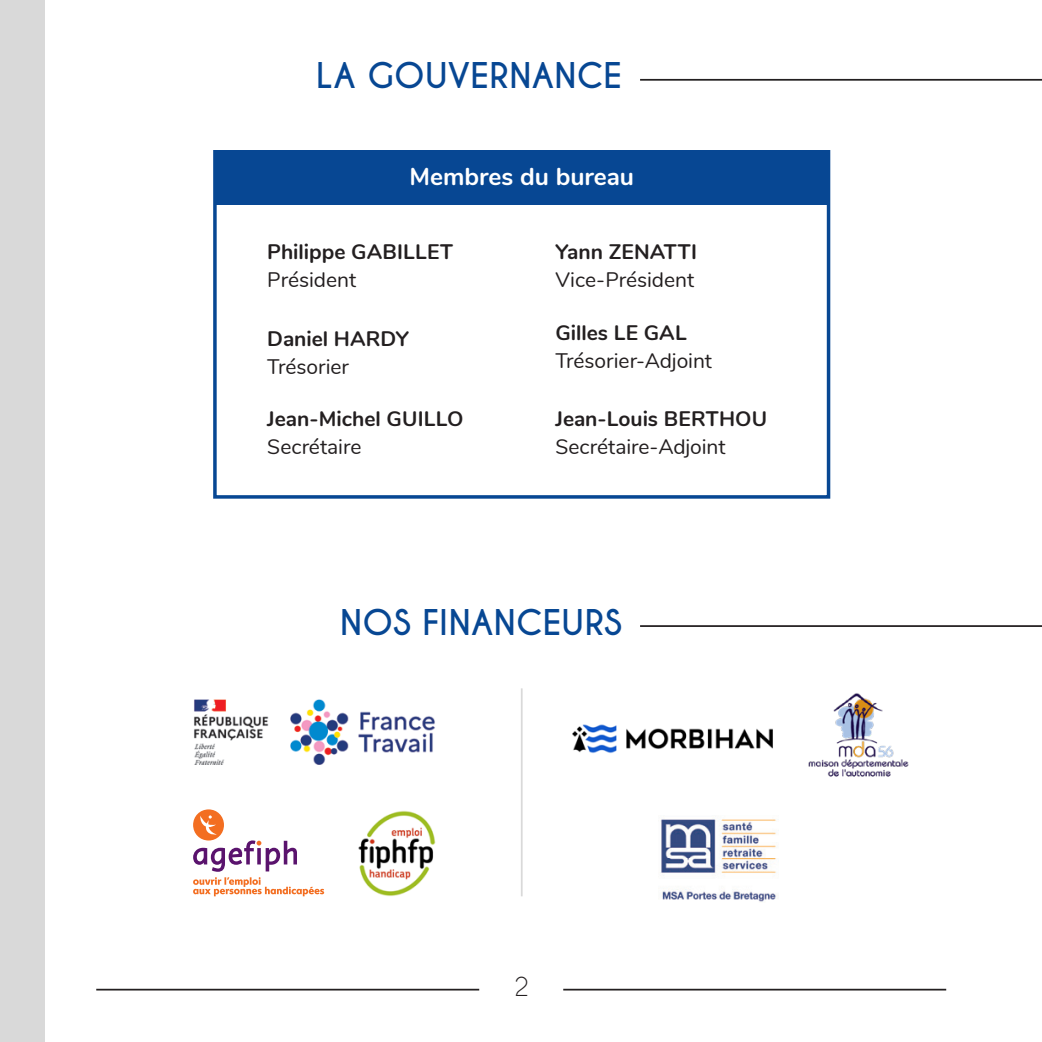
<style>
.page{position:relative;width:1042px;height:1042px;background:#fff}
.page>*{position:absolute;margin:0;border:0;box-sizing:border-box;transform-origin:0 0}
.Style_de_paragraphe_1{font:700 33.25px "Caviar Dreams";letter-spacing:.01em;color:#074793}
.Style_de_paragraphe_1-2{font:700 24.5px "Nunito";color:#fff}
.t1{font:24.5px "Caviar Dreams";color:#231f20}
.Style_de_paragraphe_1-3{font:700 21px "Nunito";color:#231f20}
.Style_de_paragraphe_1-4{font:21px "Nunito";letter-spacing:-.005em;color:#231f20}
</style>
<div class="page">
<hr style="left:96px;top:989px;width:383px;height:1px;background:#231f20">
<hr style="left:563px;top:989px;width:383px;height:1px;background:#231f20">
<hr style="left:640px;top:79px;width:402px;height:2px;background:#231f20">
<div style="left:0;top:0;width:45px;height:1042px;background:#d9d9d9"></div>
<img style="left:194px;top:699px;width:241px;height:66px">
<img style="left:572px;top:724px;width:201px;height:29px">
<img style="left:808px;top:693px;width:101px;height:84px">
<img style="left:660px;top:819px;width:119px;height:83px">
<svg style="left:193px;top:809px;width:31px;height:31px"></svg>
<svg style="left:193px;top:815px;width:131px;height:81px"></svg>
<img style="left:358px;top:810px;width:78px;height:86px">
<hr style="left:521px;top:688px;width:1px;height:208px;background:#d9d9d9">
<div style="left:215px;top:152px;width:613px;height:53px;background:#074793"></div>
<hr style="left:640px;top:625px;width:402px;height:2px;background:#231f20">
<div style="left:213px;top:150px;width:617px;height:349px;border:4px solid #074793"></div>
<p class="Style_de_paragraphe_1" style="left:316px;top:55px;width:307px">LA GOUVERNANCE</p>
<p class="Style_de_paragraphe_1-2" style="left:409px;top:159px;width:226px">Membres du bureau</p>
<p class="Style_de_paragraphe_1-3" style="left:267px;top:236px;width:187px">Philippe GABILLET</p>
<p class="Style_de_paragraphe_1-4" style="left:267px;top:264px;width:90px">Président</p>
<p class="Style_de_paragraphe_1-3" style="left:267px;top:324px;width:143px">Daniel HARDY</p>
<p class="Style_de_paragraphe_1-4" style="left:267px;top:352px;width:83px">Trésorier</p>
<p class="Style_de_paragraphe_1-3" style="left:267px;top:403px;width:198px">Jean-Michel GUILLO</p>
<p class="Style_de_paragraphe_1-4" style="left:267px;top:431px;width:96px">Secrétaire</p>
<p class="Style_de_paragraphe_1-3" style="left:555px;top:236px;width:143px">Yann ZENATTI</p>
<p class="Style_de_paragraphe_1-4" style="left:555px;top:264px;width:140px">Vice-Président</p>
<p class="Style_de_paragraphe_1-3" style="left:555px;top:317px;width:133px">Gilles LE GAL</p>
<p class="Style_de_paragraphe_1-4" style="left:555px;top:345px;width:158px">Trésorier-Adjoint</p>
<p class="Style_de_paragraphe_1-3" style="left:555px;top:403px;width:213px">Jean-Louis BERTHOU</p>
<p class="Style_de_paragraphe_1-4" style="left:555px;top:431px;width:172px">Secrétaire-Adjoint</p>
<p class="Style_de_paragraphe_1" style="left:340px;top:602px;width:283px">NOS FINANCEURS</p>
<p class="t1" style="left:514px;top:971px;width:16px">2</p>
</div>
